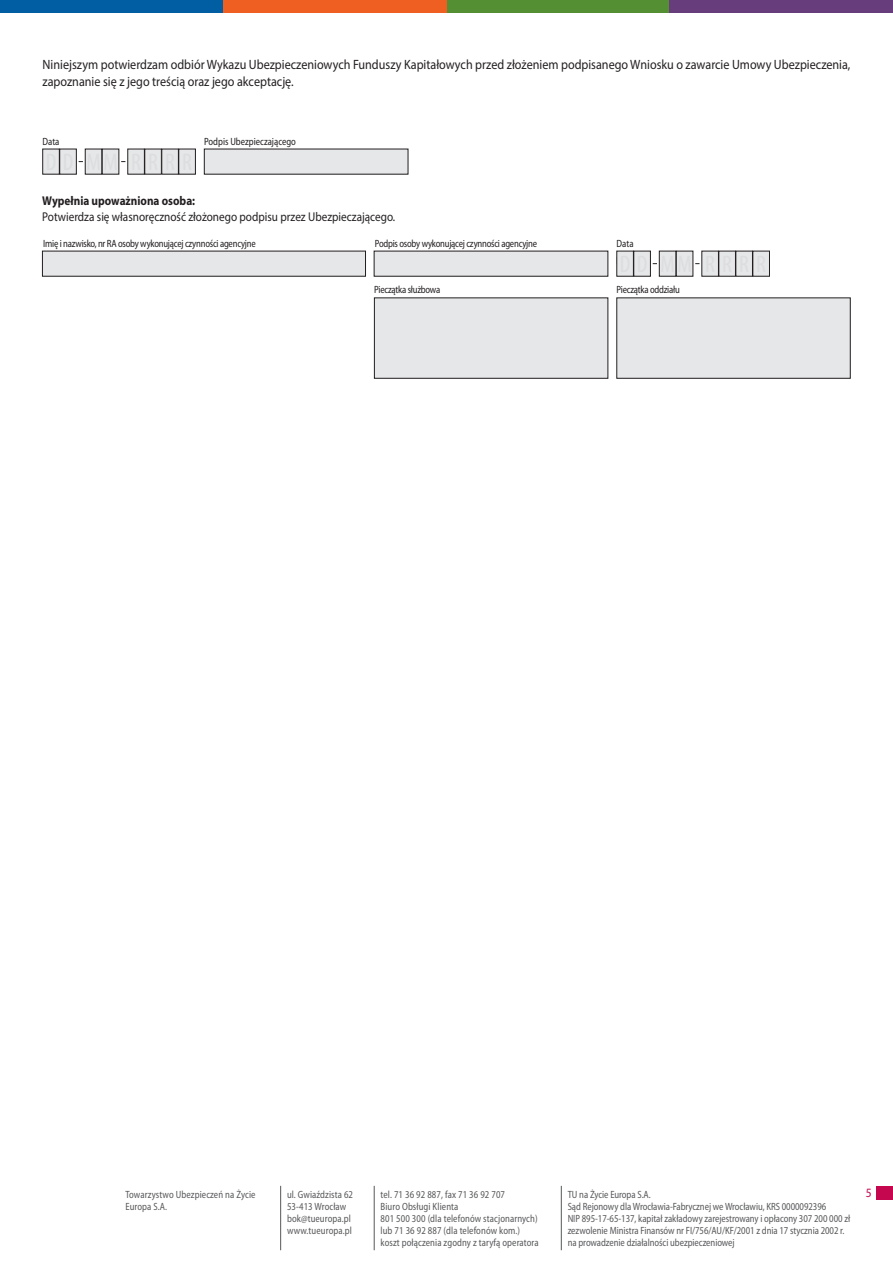
<style>
.page{position:relative;width:893px;height:1263px;background:#fff}
.page>*{position:absolute;margin:0;border:0;box-sizing:border-box;transform-origin:0 0}
.t1{font:13.5px/16.5px "Myriad Pro";color:#231f20;scale:.9 1}
.t2{font:12.75px "Myriad Pro";color:#231f20;scale:.88 1}
.t3{font:700 12.75px "Myriad Pro";color:#231f20;scale:.88 1}
.t4{font:12.75px "Myriad Pro";color:#c50750;scale:.9 1}
.t5{font:semi-condensed 10.5px/12px "Myriad Pro";color:#57585a;scale:.9 1}
.t6{font:semi-condensed 10.5px "Myriad Pro";letter-spacing:-.025em;color:#231f20;scale:.9 1}
.t7{font:semi-condensed 10.5px "Myriad Pro";color:#231f20;scale:.9 1}
</style>
<div class="page">
<div style="left:446px;top:0;width:224px;height:13px;background:#558f33"></div>
<div style="left:670px;top:0;width:223px;height:13px;background:#683d7b"></div>
<div style="left:0;top:0;width:223px;height:13px;background:#015ea2"></div>
<div style="left:223px;top:0;width:223px;height:13px;background:#ef5f21"></div>
<div style="left:876px;top:1186px;width:17px;height:13px;background:#c50750"></div>
<hr style="left:280px;top:1186px;width:1px;height:64px;background:#57585a">
<hr style="left:374px;top:1186px;width:1px;height:64px;background:#57585a">
<hr style="left:561px;top:1186px;width:1px;height:64px;background:#57585a">
<div style="left:617px;top:251px;width:16px;height:25px;background:#e6e7e9"></div>
<div style="left:617px;top:251px;width:17px;height:25px;border:1px solid #231f20"></div>
<div style="left:659px;top:251px;width:17px;height:25px;background:#e6e7e9"></div>
<div style="left:659px;top:251px;width:17px;height:25px;border:1px solid #231f20"></div>
<div style="left:702px;top:251px;width:16px;height:25px;background:#e6e7e9"></div>
<div style="left:702px;top:251px;width:17px;height:25px;border:1px solid #231f20"></div>
<div style="left:736px;top:251px;width:16px;height:25px;background:#e6e7e9"></div>
<div style="left:736px;top:251px;width:17px;height:25px;border:1px solid #231f20"></div>
<div style="left:634px;top:251px;width:16px;height:25px;background:#e6e7e9"></div>
<div style="left:634px;top:251px;width:17px;height:25px;border:1px solid #231f20"></div>
<div style="left:676px;top:251px;width:17px;height:25px;background:#e6e7e9"></div>
<div style="left:676px;top:251px;width:17px;height:25px;border:1px solid #231f20"></div>
<div style="left:719px;top:251px;width:16px;height:25px;background:#e6e7e9"></div>
<div style="left:719px;top:251px;width:17px;height:25px;border:1px solid #231f20"></div>
<div style="left:753px;top:251px;width:16px;height:25px;background:#e6e7e9"></div>
<div style="left:753px;top:251px;width:17px;height:25px;border:1px solid #231f20"></div>
<div style="left:43px;top:149px;width:16px;height:25px;background:#e6e7e9"></div>
<div style="left:43px;top:149px;width:17px;height:25px;border:1px solid #231f20"></div>
<div style="left:85px;top:149px;width:17px;height:25px;background:#e6e7e9"></div>
<div style="left:85px;top:149px;width:17px;height:25px;border:1px solid #231f20"></div>
<div style="left:128px;top:149px;width:16px;height:25px;background:#e6e7e9"></div>
<div style="left:128px;top:149px;width:17px;height:25px;border:1px solid #231f20"></div>
<div style="left:162px;top:149px;width:16px;height:25px;background:#e6e7e9"></div>
<div style="left:162px;top:149px;width:17px;height:25px;border:1px solid #231f20"></div>
<div style="left:60px;top:149px;width:16px;height:25px;background:#e6e7e9"></div>
<div style="left:60px;top:149px;width:17px;height:25px;border:1px solid #231f20"></div>
<div style="left:102px;top:149px;width:17px;height:25px;background:#e6e7e9"></div>
<div style="left:102px;top:149px;width:17px;height:25px;border:1px solid #231f20"></div>
<div style="left:145px;top:149px;width:16px;height:25px;background:#e6e7e9"></div>
<div style="left:145px;top:149px;width:17px;height:25px;border:1px solid #231f20"></div>
<div style="left:179px;top:149px;width:16px;height:25px;background:#e6e7e9"></div>
<div style="left:179px;top:149px;width:17px;height:25px;border:1px solid #231f20"></div>
<div style="left:42px;top:251px;width:323px;height:25px;background:#e6e7e9"></div>
<div style="left:374px;top:251px;width:234px;height:25px;background:#e6e7e9"></div>
<div style="left:374px;top:298px;width:234px;height:80px;background:#e6e7e9"></div>
<div style="left:617px;top:298px;width:233px;height:80px;background:#e6e7e9"></div>
<div style="left:204px;top:149px;width:204px;height:25px;background:#e6e7e9"></div>
<p class="t1" style="left:43px;top:56px;width:899px">Niniejszym potwierdzam odbiór Wykazu Ubezpieczeniowych Funduszy Kapitałowych przed złożeniem podpisanego Wniosku o zawarcie Umowy Ubezpieczenia, zapoznanie się z jego treścią oraz jego akceptację.</p>
<p class="t6" style="left:43px;top:135px;width:20px">Data</p>
<p class="t7" style="left:204px;top:135px;width:104px">Podpis Ubezpieczającego</p>
<p class="t3" style="left:42px;top:193px;width:175px">Wypełnia upoważniona osoba:</p>
<p class="t2" style="left:42px;top:209px;width:403px">Potwierdza się własnoręczność złożonego podpisu przez Ubezpieczającego.</p>
<p class="t6" style="left:43px;top:237px;width:238px">Imię i nazwisko, nr RA osoby wykonującej czynności agencyjne</p>
<p class="t6" style="left:375px;top:237px;width:182px">Podpis osoby wykonującej czynności agencyjne</p>
<p class="t6" style="left:374px;top:284px;width:75px">Pieczątka służbowa</p>
<p class="t6" style="left:617px;top:284px;width:72px">Pieczątka oddziału</p>
<p class="t6" style="left:617px;top:237px;width:20px">Data</p>
<p class="t5" style="left:125px;top:1189px;width:146px">Towarzystwo Ubezpieczeń na Życie</p>
<p class="t4" style="left:866px;top:1185px;width:8px">5</p>
<p class="t5" style="left:125px;top:1201px;width:48px">Europa S.A.</p>
<p class="t5" style="left:287px;top:1189px;width:75px">ul. Gwiaździsta 62<br>53-413 Wrocław bok@tueuropa.pl www.tueuropa.pl</p>
<p class="t5" style="left:381px;top:1189px;width:177px">tel. 71 36 92 887, fax 71 36 92 707<br>Biuro Obsługi Klienta<br>801 500 300 (dla telefonów stacjonarnych) lub 71 36 92 887 (dla telefonów kom.) koszt połączenia zgodny z taryfą operatora</p>
<p class="t5" style="left:568px;top:1189px;width:315px">TU na Życie Europa S.A.<br>Sąd Rejonowy dla Wrocławia-Fabrycznej we Wrocławiu, KRS 0000092396<br>NIP 895-17-65-137, kapitał zakładowy zarejestrowany i opłacony 307 200 000 zł zezwolenie Ministra Finansów nr FI/756/AU/KF/2001 z dnia 17 stycznia 2002 r. na prowadzenie działalności ubezpieczeniowej</p>
</div>
